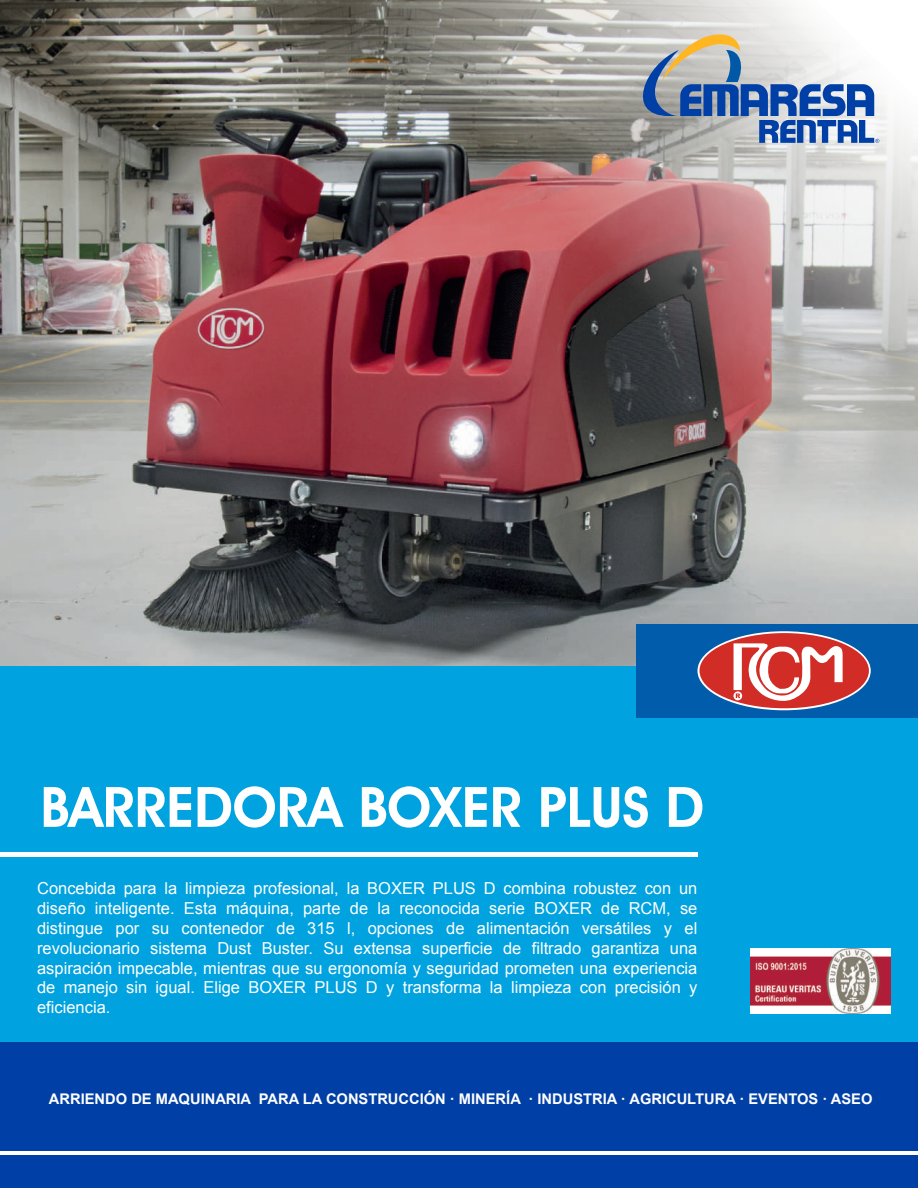
<style>
.page{position:relative;width:918px;height:1188px;background:#fff}
.page>*{position:absolute;margin:0;border:0;box-sizing:border-box;transform-origin:0 0}
.t1{font:600 55.95px "Avant Garde IT Cby BT";color:#fff}
.t2{font:16.5px/19.8px "Arial";color:#fff;text-align:justify}
.t3{font:700 14.7px "Arial";color:#fff}
</style>
<div class="page">
<img style="left:0;top:0;width:918px;height:666px">
<svg style="left:624px;top:34px;width:255px;height:109px;background:#9dabbf"></svg>
<div style="left:0;top:666px;width:918px;height:378px;background:#00a2df"></div>
<div style="left:0;top:1043px;width:918px;height:145px;background:#0040a6"></div>
<img style="left:750px;top:948px;width:141px;height:65px">
<hr style="left:0;top:853px;width:697px;height:4px;background:#fff">
<hr style="left:0;top:1151px;width:918px;height:4px;background:#fff">
<div style="left:636px;top:624px;width:282px;height:93px;background:#015dab"></div>
<svg style="left:697px;top:631px;width:174px;height:79px"></svg>
<div style="left:700px;top:633px;width:169px;height:75px;background:#d22c27;border-radius:50%"></div>
<svg style="left:733px;top:641px;width:110px;height:63px"></svg>
<h1 class="t1" style="left:40px;top:773px;width:665px">BARREDORA BOXER PLUS D</h1>
<p class="t2" style="left:37px;top:879px;width:662px">Concebida para la limpieza profesional, la BOXER PLUS D combina robustez con un diseño inteligente. Esta máquina, parte de la reconocida serie BOXER de RCM, se distingue por su contenedor de 315 l, opciones de alimentación versátiles y el revolucionario sistema Dust Buster. Su extensa superficie de filtrado garantiza una aspiración impecable, mientras que su ergonomía y seguridad prometen una experiencia de manejo sin igual. Elige BOXER PLUS D y transforma la limpieza con precisión y eficiencia.</p>
<p class="t3" style="left:49px;top:1089px;width:825px">ARRIENDO DE MAQUINARIA PARA LA CONSTRUCCIÓN · MINERÍA · INDUSTRIA · AGRICULTURA · EVENTOS · ASEO</p>
</div>
